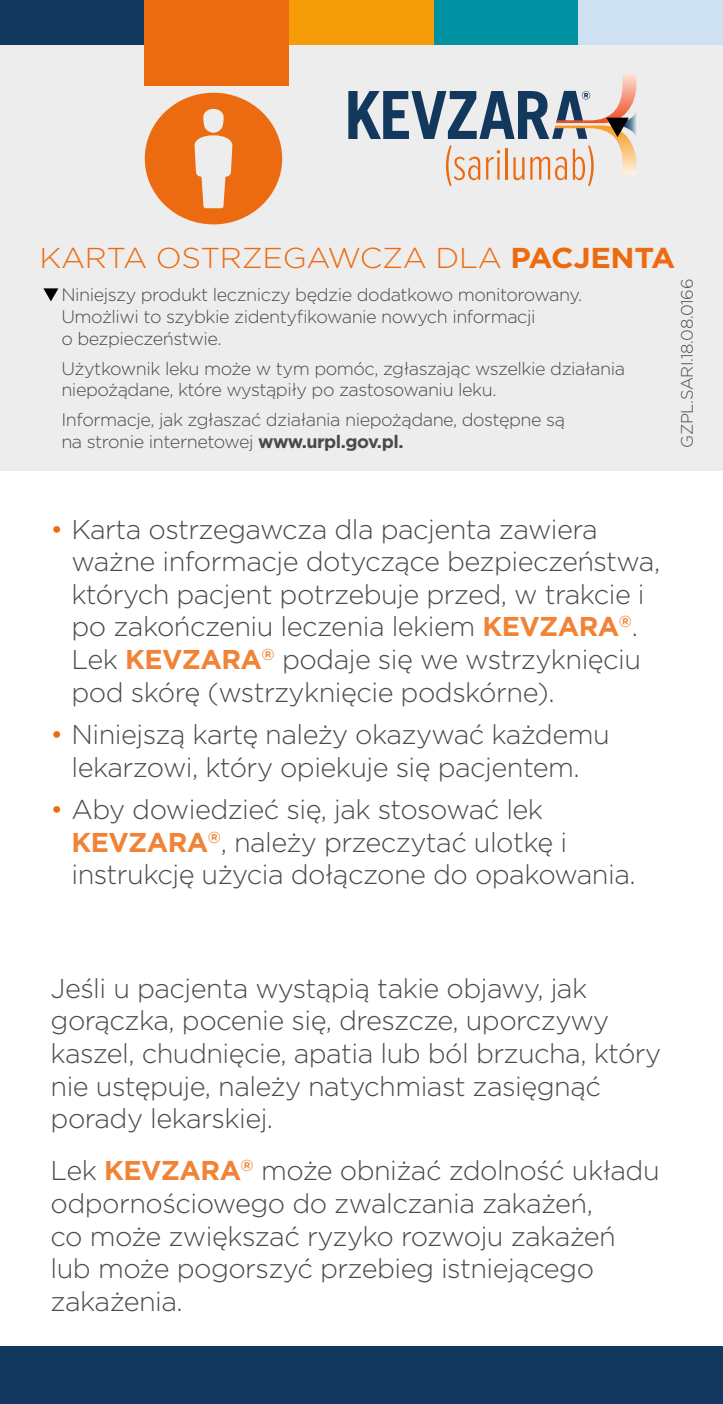
<style>
.page{position:relative;width:723px;height:1404px;background:#fff}
.page>*{position:absolute;margin:0;border:0;box-sizing:border-box;transform-origin:0 0}
.t1{font:300 28.8px "Gotham";letter-spacing:-.01em;color:#ed6b10;scale:1.06 1}
.t2{font:300 27.3px/32.7px "Gotham";letter-spacing:-.02em;color:#4a4a49}
.t3{font:300 18px/21.6px "Gotham";letter-spacing:-.025em;color:#4a4a49}
.t4{font:300 16.5px "Gotham";letter-spacing:-.02em;color:#4a4a49}
.s1{font-weight:700}
.s2{color:#ed6b10}
.s3{font-weight:700;color:#f08336}
</style>
<div class="page">
<div style="left:0;top:0;width:723px;height:470px;background:#ededed"></div>
<div style="left:0;top:0;width:145px;height:45px;background:#13385d"></div>
<div style="left:0;top:1346px;width:723px;height:57px;background:#13385d"></div>
<div style="left:434px;top:0;width:144px;height:45px;background:#0091a2"></div>
<div style="left:289px;top:0;width:145px;height:45px;background:#f59d08"></div>
<div style="left:578px;top:0;width:145px;height:45px;background:#cde1f3"></div>
<div style="left:145px;top:93px;width:137px;height:131px;background:#ed6b10;border-radius:50%"></div>
<svg style="left:194px;top:109px;width:39px;height:99px"></svg>
<div style="left:145px;top:0;width:144px;height:85px;background:#ed6b10"></div>
<svg style="left:446px;top:145px;width:34px;height:41px"></svg>
<svg style="left:486px;top:150px;width:14px;height:30px"></svg>
<hr style="left:497px;top:157px;width:3px;height:23px;background:#ed6b10">
<hr style="left:505px;top:149px;width:3px;height:31px;background:#ed6b10">
<svg style="left:513px;top:157px;width:11px;height:23px"></svg>
<svg style="left:530px;top:157px;width:37px;height:23px"></svg>
<svg style="left:573px;top:175px;width:20px;height:11px"></svg>
<img style="left:555px;top:125px;width:81px;height:50px">
<img style="left:564px;top:74px;width:72px;height:49px">
<svg style="left:348px;top:91px;width:242px;height:48px"></svg>
<svg style="left:606px;top:110px;width:30px;height:27px"></svg>
<svg style="left:43px;top:288px;width:15px;height:13px"></svg>
<p class="t1" style="left:39px;top:239px;width:601px">KARTA OSTRZEGAWCZA DLA <span class="s1">PACJENTA</span></p>
<p class="t3" style="left:61px;top:284px;width:522px">Niniejszy produkt leczniczy będzie dodatkowo monitorowany.<br>Umożliwi to szybkie zidentyfikowanie nowych informacji<br>o bezpieczeństwie.</p>
<p class="t3" style="left:61px;top:357px;width:565px">Użytkownik leku może w tym pomóc, zgłaszając wszelkie działania niepożądane, które wystąpiły po zastosowaniu leku.</p>
<p class="t3" style="left:61px;top:409px;width:505px">Informacje, jak zgłaszać działania niepożądane, dostępne są na stronie internetowej <span class="s1">www.urpl.gov.pl.</span></p>
<p class="t4" style="left:676px;top:448px;width:171px;rotate:-90deg">GZPL.SARI.18.08.0166</p>
<p class="t2" style="left:72px;top:511px;width:590px;text-indent:-21px"><span class="s2">•</span> Karta ostrzegawcza dla pacjenta zawiera ważne informacje dotyczące bezpieczeństwa, których pacjent potrzebuje przed, w trakcie i po zakończeniu leczenia lekiem <span class="s3">KEVZARA</span><sup>®</sup>.<br>Lek <span class="s3">KEVZARA</span><sup>®</sup> podaje się we wstrzyknięciu pod skórę (wstrzyknięcie podskórne).</p>
<p class="t2" style="left:51px;top:717px;width:561px;text-align:center"><span class="s2">•</span> Niniejszą kartę należy okazywać każdemu lekarzowi, który opiekuje się pacjentem.</p>
<p class="t2" style="left:72px;top:792px;width:565px;text-indent:-21px"><span class="s2">•</span> Aby dowiedzieć się, jak stosować lek<br><span class="s3">KEVZARA</span><sup>®</sup>, należy przeczytać ulotkę i instrukcję użycia dołączone do opakowania.</p>
<p class="t2" style="left:51px;top:970px;width:612px">Jeśli u pacjenta wystąpią takie objawy, jak gorączka, pocenie się, dreszcze, uporczywy kaszel, chudnięcie, apatia lub ból brzucha, który nie ustępuje, należy natychmiast zasięgnąć porady lekarskiej.</p>
<p class="t2" style="left:51px;top:1153px;width:610px">Lek <span class="s3">KEVZARA</span><sup>®</sup> może obniżać zdolność układu odpornościowego do zwalczania zakażeń,<br>co może zwiększać ryzyko rozwoju zakażeń lub może pogorszyć przebieg istniejącego zakażenia.</p>
</div>
